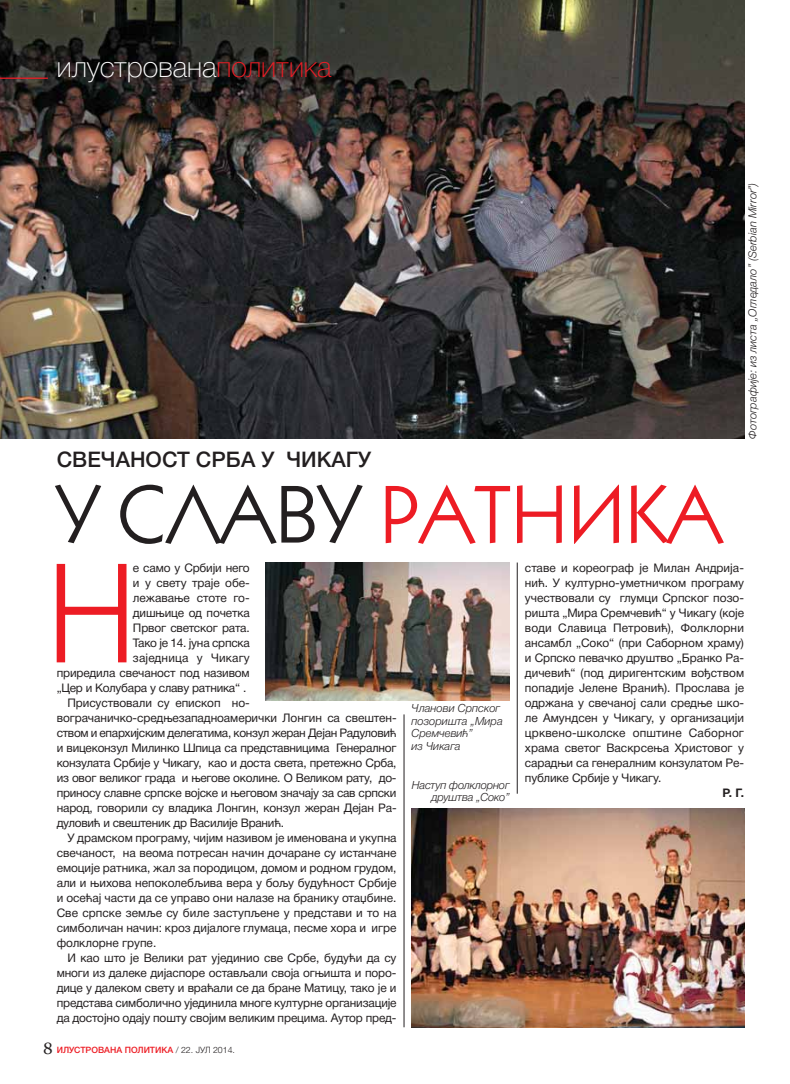
<style>
.page{position:relative;width:790px;height:1084px;background:#fff}
.page>*{position:absolute;margin:0;border:0;box-sizing:border-box;transform-origin:0 0}
.t1{font:300 138.25px "Helvetica Neue Cyr";color:#ed1c24;scale:.9 1}
.t2{font:82.5px "NK101";color:#ed1c24}
.t3{font:100 28.75px "Helvetica Neue Cyr";color:#fff}
.t4{font:500 21.5px "Helvetica Neue Cyr";color:#231f20}
.t5{font:11.88px/15px "Helvetica Neue Cyr";letter-spacing:-.01em;color:#231f20;text-align:justify}
.t6{font:11.88px "Helvetica Neue Cyr";letter-spacing:.01em;color:#231f20}
.t7{font:700 11.88px "Helvetica Neue Cyr";color:#231f20}
.t8{font:italic 300 11.25px/12.5px "Helvetica Neue Cyr";color:#231f20;text-align:right}
.t9{font:500 8.75px "Helvetica Neue Cyr";color:#ed1c24}
.s1{color:#ed1c24}
.s2{color:#231f20}
.s3{font-family:"Georgia";font-weight:400;font-size:16.25px;color:#231f20}
.s4{font-weight:300;color:#231f20}
</style>
<div class="page">
<img style="left:0;top:0;width:744px;height:439px">
<hr style="left:0;top:78px;width:48px;height:1px;background:#ed1c24">
<hr style="left:404px;top:714px;width:1px;height:313px;background:#231f20">
<hr style="left:517px;top:562px;width:1px;height:232px;background:#231f20">
<img style="left:412px;top:808px;width:332px;height:219px">
<img style="left:266px;top:562px;width:244px;height:138px">
<h3 class="t3" style="left:57px;top:51px;width:276px">илустрована<span class="s1">политика</span></h3>
<p class="t8" style="left:746px;top:439px;width:258px;rotate:-90deg">Фотографије: из листа „Огледало” (Serbian Mirror”)</p>
<h3 class="t4" style="left:57px;top:447px;width:316px">СВЕЧАНОСТ СРБА У ЧИКАГУ</h3>
<h2 class="t2" style="left:57px;top:483px;width:667px"><span class="s2">У СЛАВУ</span> РАТНИКА</h2>
<p class="t5" style="left:525px;top:561px;width:221px">ставе и кореограф је Милан Андрија&shy;нић. У културно-уметничком програму учествовали су глумци Српског позо&shy;ришта „Мира Сремчевић“ у Чикагу (које води Славица Петровић), Фолклорни ансамбл „Соко“ (при Саборном храму) и Српско певачко друштво „Бранко Ра&shy;дичевић“ (под диригентским вођством попадије Јелене Вранић). Прослава је одржана у свечаној сали средње шко&shy;ле Амундсен у Чикагу, у организацији црквено-школске општине Саборног храма светог Васкрсења Христовог у сарадњи са генералним конзулатом Ре&shy;публике Србије у Чикагу.</p>
<p class="t7" style="left:723px;top:789px;width:23px">Р. Г.</p>
<h1 class="t1" style="left:48px;top:534px;width:99px">Н</h1>
<p class="t5" style="left:133px;top:561px;width:118px">е само у Србији него</p>
<p class="t5" style="left:133px;top:576px;width:118px">и у свету траје обе-</p>
<p class="t5" style="left:133px;top:591px;width:118px">лежавање стоте го-</p>
<p class="t5" style="left:133px;top:606px;width:118px">дишњице од почетка</p>
<p class="t5" style="left:133px;top:621px;width:118px">Првог светског рата.</p>
<p class="t5" style="left:133px;top:636px;width:118px">Тако је 14. јуна српска</p>
<p class="t6" style="left:133px;top:654px;width:118px">заједница у Чикагу</p>
<p class="t5" style="left:57px;top:666px;width:195px">приредила свечаност под називом</p>
<p class="t5" style="left:57px;top:681px;width:191px">„Цер и Колубара у славу ратника“ .</p>
<p class="t5" style="left:67px;top:696px;width:184px">Присуствовали су епископ но-</p>
<p class="t5" style="left:57px;top:711px;width:341px">вограчаничко-средњезападноамерички Лонгин са свештен-</p>
<p class="t5" style="left:57px;top:726px;width:341px">ством и епархијским делегатима, конзул жеран Дејан Радуловић</p>
<p class="t5" style="left:57px;top:741px;width:341px">и вицеконзул Милинко Шпица са представницима Генералног</p>
<p class="t5" style="left:57px;top:756px;width:341px">конзулата Србије у Чикагу, као и доста света, претежно Срба,</p>
<p class="t5" style="left:57px;top:771px;width:341px">из овог великог града и његове околине. О Великом рату, до-</p>
<p class="t5" style="left:57px;top:786px;width:341px">приносу славне српске војске и његовом значају за сав српски</p>
<p class="t5" style="left:57px;top:801px;width:342px">народ, говорили су владика Лонгин, конзул жеран Дејан Ра-</p>
<p class="t5" style="left:57px;top:816px;width:229px">дуловић и свештеник др Василије Вранић.</p>
<p class="t5" style="left:67px;top:831px;width:331px">У драмском програму, чијим називом је именована и укупна</p>
<p class="t5" style="left:57px;top:846px;width:341px">свечаност, на веома потресан начин дочаране су истанчане</p>
<p class="t5" style="left:57px;top:861px;width:341px">емоције ратника, жал за породицом, домом и родном грудом,</p>
<p class="t5" style="left:57px;top:876px;width:341px">али и њихова непоколебљива вера у бољу будућност Србије</p>
<p class="t5" style="left:57px;top:891px;width:341px">и осећај части да се управо они налазе на бранику отаџбине.</p>
<p class="t5" style="left:57px;top:906px;width:341px">Све српске земље су биле заступљене у представи и то на</p>
<p class="t5" style="left:57px;top:921px;width:341px">симболичан начин: кроз дијалоге глумаца, песме хора и игре</p>
<p class="t5" style="left:57px;top:936px;width:101px">фолклорне групе.</p>
<p class="t5" style="left:67px;top:951px;width:331px">И као што је Велики рат ујединио све Србе, будући да су</p>
<p class="t5" style="left:57px;top:966px;width:341px">многи из далеке дијаспоре остављали своја огњишта и поро-</p>
<p class="t5" style="left:57px;top:981px;width:341px">дице у далеком свету и враћали се да бране Матицу, тако је и</p>
<p class="t5" style="left:57px;top:996px;width:342px">представа симболично ујединила многе културне организације</p>
<p class="t5" style="left:57px;top:1011px;width:341px">да достојно одају пошту својим великим прецима. Аутор пред-</p>
<p class="t8" style="left:412px;top:702px;width:93px;text-align:left">Чланови Српског позоришта „Мира<br>Сремчевић”<br>из Чикага</p>
<p class="t8" style="left:412px;top:779px;width:99px">Наступ фолклорног друштва „Соко”</p>
<p class="t9" style="left:43px;top:1045px;width:193px"><span class="s3">8</span> ИЛУСТРОВАНА ПОЛИТИКА <span class="s4">/ 22. ЈУЛ 2014.</span></p>
</div>
